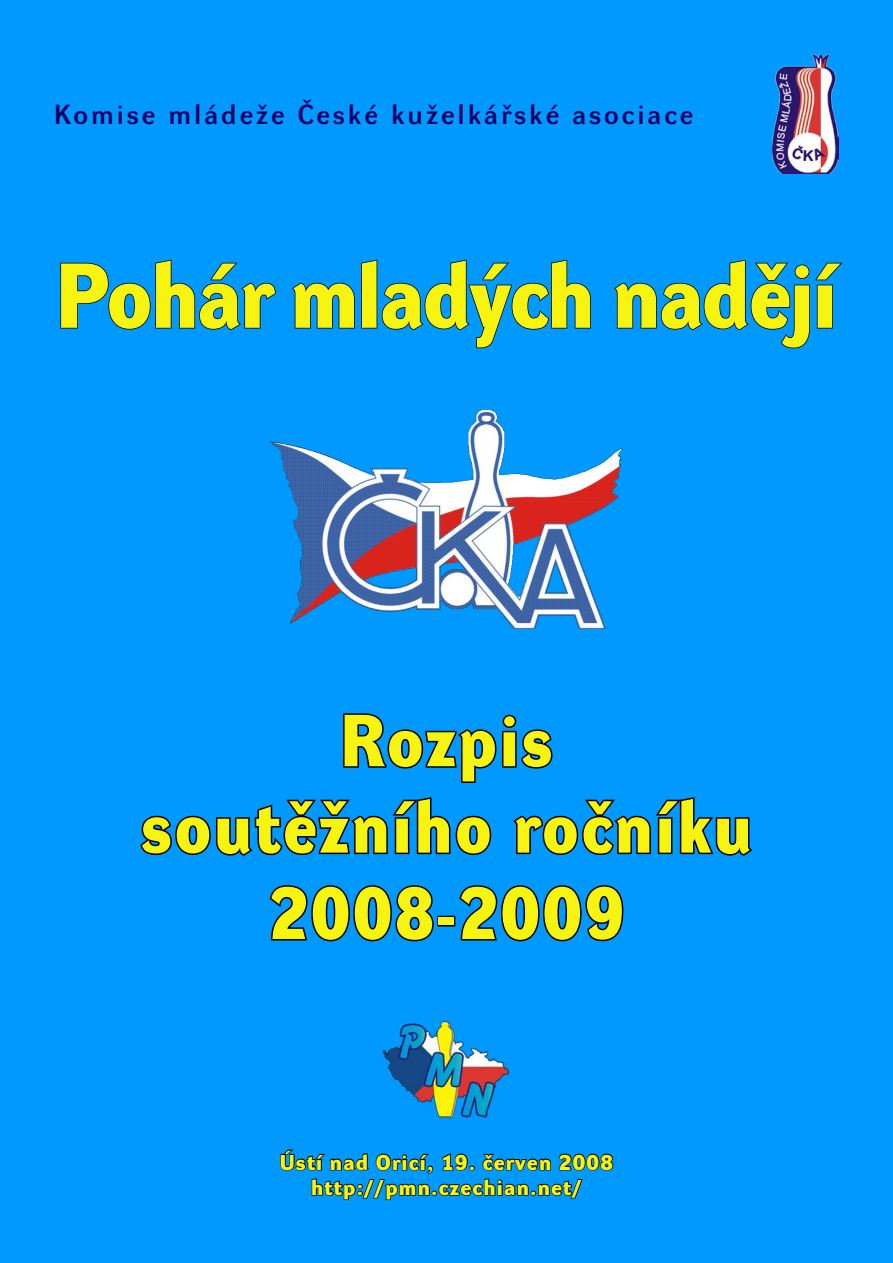
<style>
.page{position:relative;width:893px;height:1263px;background:#09f}
.page>*{position:absolute;margin:0;border:0;box-sizing:border-box;transform-origin:0 0}
.t1{font:900 90px "Dynamo DCE";color:#f7f410}
.t2{font:900 72px "Dynamo DCE";letter-spacing:.05em;color:#f7f410}
.t3{font:600 27px "Dynamo DECE";letter-spacing:.11em;color:#006}
.t4{font:900 21px "Dynamo DECE";letter-spacing:.06em;color:#f7f410}
</style>
<div class="page">
<svg style="left:343px;top:713px;width:210px;height:70px"></svg>
<svg style="left:140px;top:797px;width:352px;height:59px"></svg>
<svg style="left:513px;top:797px;width:240px;height:59px"></svg>
<svg style="left:269px;top:885px;width:165px;height:57px"></svg>
<div style="left:437px;top:916px;width:18px;height:10px;border:3px solid #000"></div>
<svg style="left:459px;top:885px;width:165px;height:57px"></svg>
<svg style="left:280px;top:1149px;width:334px;height:52px"></svg>
<svg style="left:60px;top:259px;width:216px;height:71px"></svg>
<svg style="left:292px;top:259px;width:299px;height:90px"></svg>
<svg style="left:614px;top:259px;width:229px;height:90px"></svg>
<img style="left:772px;top:54px;width:67px;height:119px">
<img style="left:382px;top:1021px;width:128px;height:97px">
<img style="left:270px;top:410px;width:353px;height:218px">
<p class="t3" style="left:54px;top:100px;width:641px">Komise mládeže České kuželkářské asociace</p>
<p class="t1" style="left:57px;top:244px;width:781px">Pohár mladých nadějí</p>
<p class="t2" style="left:341px;top:699px;width:213px">Rozpis</p>
<p class="t2" style="left:142px;top:786px;width:611px">soutěžního ročníku</p>
<p class="t2" style="left:269px;top:872px;width:356px">2008-2009</p>
<p class="t4" style="left:280px;top:1150px;width:335px">Ústí nad Oricí, 19. červen 2008</p>
<p class="t4" style="left:311px;top:1175px;width:272px">http://pmn.czechian.net/</p>
</div>
